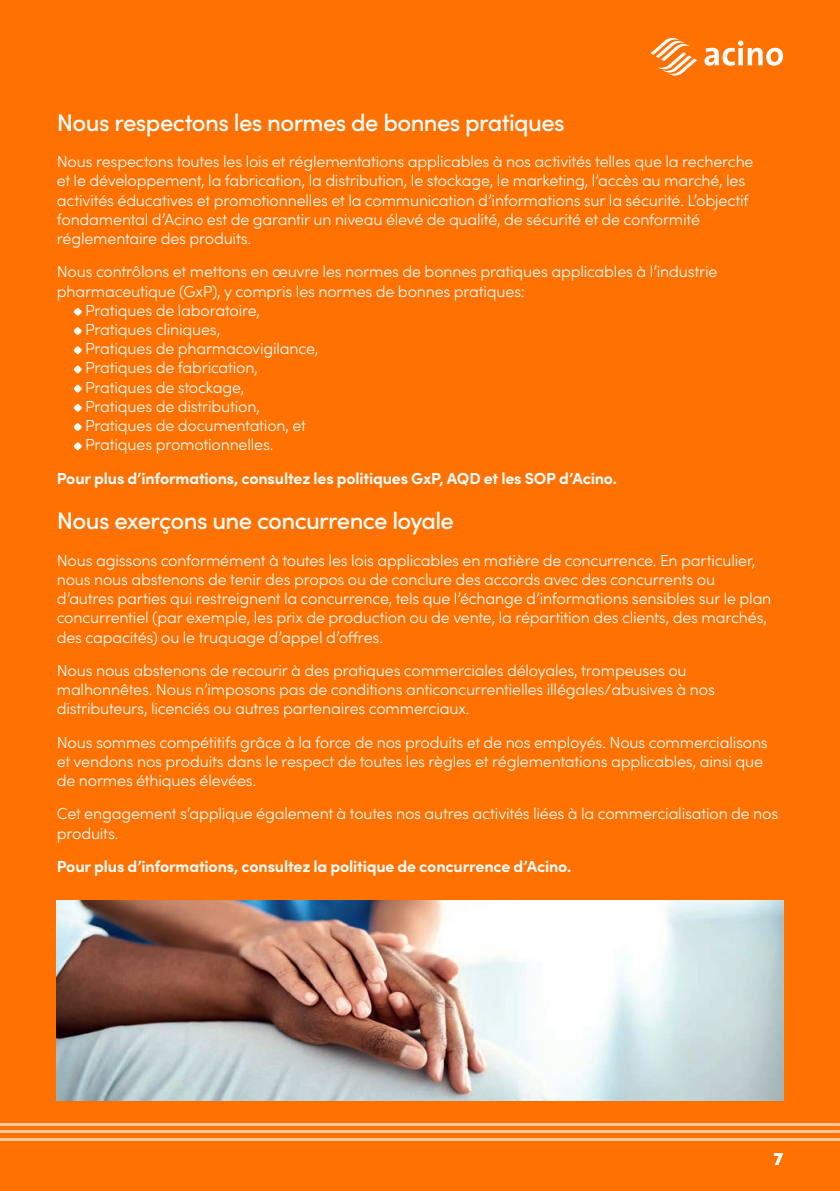
<style>
.page{position:relative;width:840px;height:1191px;background:#fff}
.page>*{position:absolute;margin:0;border:0;box-sizing:border-box;transform-origin:0 0}
.t1{font:500 24px "Sofia Pro";letter-spacing:-.025em;color:#fff}
.t2{font:900 18px "Sofia Pro";color:#fff}
.t3{font:300 16px/19.2px "Sofia Pro";letter-spacing:-.01em;color:#fff}
.t4{font:700 16px "Sofia Pro";letter-spacing:-.01em;color:#fff}
</style>
<div class="page">
<div style="left:0;top:0;width:839px;height:1191px;background:#ff7100"></div>
<img style="left:57px;top:900px;width:725px;height:200px">
<svg style="left:74px;top:308px;width:8px;height:8px"></svg>
<svg style="left:74px;top:327px;width:8px;height:8px"></svg>
<svg style="left:74px;top:346px;width:8px;height:8px"></svg>
<svg style="left:74px;top:365px;width:8px;height:8px"></svg>
<svg style="left:74px;top:384px;width:8px;height:9px"></svg>
<svg style="left:74px;top:404px;width:8px;height:8px"></svg>
<svg style="left:74px;top:423px;width:8px;height:8px"></svg>
<svg style="left:74px;top:442px;width:8px;height:8px"></svg>
<svg style="left:650px;top:37px;width:46px;height:39px"></svg>
<svg style="left:704px;top:41px;width:78px;height:25px"></svg>
<hr style="left:0;top:1123px;width:839px;height:3px;background:#fff">
<hr style="left:0;top:1130px;width:839px;height:3px;background:#fff">
<hr style="left:0;top:1137px;width:839px;height:3px;background:#fff">
<h1 class="t1" style="left:57px;top:105px;width:509px">Nous respectons les normes de bonnes pratiques</h1>
<p class="t3" style="left:57px;top:151px;width:698px">Nous respectons toutes les lois et réglementations applicables à nos activités telles que la recherche et le développement, la fabrication, la distribution, le stockage, le marketing, l’accès au marché, les activités éducatives et promotionnelles et la communication d’informations sur la sécurité. L’objectif fondamental d’Acino est de garantir un niveau élevé de qualité, de sécurité et de conformité réglementaire des produits.</p>
<p class="t3" style="left:57px;top:261px;width:662px">Nous contrôlons et mettons en œuvre les normes de bonnes pratiques applicables à l’industrie</p>
<p class="t3" style="left:57px;top:280px;width:469px">pharmaceutique (GxP), y compris les normes de bonnes pratiques:</p>
<p class="t3" style="left:85px;top:300px;width:176px">Pratiques de laboratoire,</p>
<p class="t3" style="left:85px;top:319px;width:137px">Pratiques cliniques,</p>
<p class="t3" style="left:85px;top:338px;width:235px">Pratiques de pharmacovigilance,</p>
<p class="t3" style="left:85px;top:357px;width:174px">Pratiques de fabrication,</p>
<p class="t3" style="left:85px;top:376px;width:161px">Pratiques de stockage,</p>
<p class="t3" style="left:85px;top:396px;width:176px">Pratiques de distribution,</p>
<p class="t3" style="left:85px;top:415px;width:222px">Pratiques de documentation, et</p>
<p class="t3" style="left:85px;top:434px;width:190px">Pratiques promotionnelles.</p>
<p class="t4" style="left:57px;top:466px;width:561px">Pour plus d’informations, consultez les politiques GxP, AQD et les SOP d’Acino.</p>
<h1 class="t1" style="left:57px;top:503px;width:398px">Nous exerçons une concurrence loyale</h1>
<p class="t3" style="left:57px;top:549px;width:715px">Nous agissons conformément à toutes les lois applicables en matière de concurrence. En particulier, nous nous abstenons de tenir des propos ou de conclure des accords avec des concurrents ou d’autres parties qui restreignent la concurrence, tels que l’échange d’informations sensibles sur le plan concurrentiel (par exemple, les prix de production ou de vente, la répartition des clients, des marchés, des capacités) ou le truquage d’appel d’offres.</p>
<p class="t3" style="left:57px;top:660px;width:659px">Nous nous abstenons de recourir à des pratiques commerciales déloyales, trompeuses ou malhonnêtes. Nous n’imposons pas de conditions anticoncurrentielles illégales/abusives à nos distributeurs, licenciés ou autres partenaires commerciaux.</p>
<p class="t3" style="left:57px;top:731px;width:712px">Nous sommes compétitifs grâce à la force de nos produits et de nos employés. Nous commercialisons et vendons nos produits dans le respect de toutes les règles et réglementations applicables, ainsi que de normes éthiques élevées.</p>
<p class="t3" style="left:57px;top:803px;width:722px">Cet engagement s’applique également à toutes nos autres activités liées à la commercialisation de nos produits.</p>
<p class="t4" style="left:57px;top:854px;width:516px">Pour plus d’informations, consultez la politique de concurrence d’Acino.</p>
<p class="t2" style="left:773px;top:1144px;width:11px">7</p>
</div>
